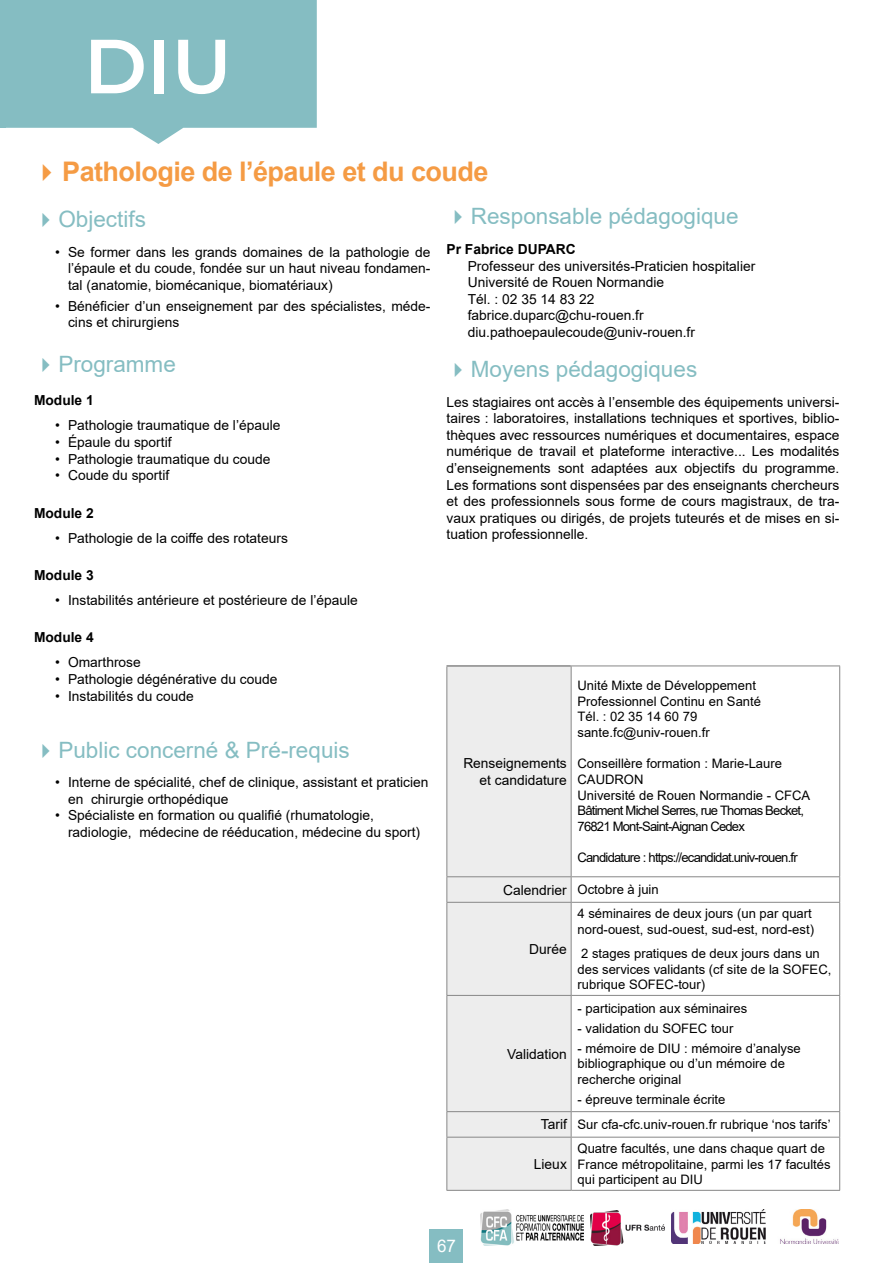
<style>
.page{position:relative;width:893px;height:1263px;background:#fff}
.page>*{position:absolute;margin:0;border:0;box-sizing:border-box;transform-origin:0 0}
.t1{font:600 76.5px "Montserrat";color:#fff}
.t2{font:700 27px "Arial";letter-spacing:-.02em;color:#f59b44}
.t3{font:22.5px "Arial";color:#85bdc2}
.t4{font:17.4px "Arial";color:#fff}
.t5{font:13.8px/16.5px "Arial";color:#000}
.t6{font:700 13.8px "Arial";color:#000}
.t7{font:13.05px/15.6px "Arial";color:#000}
.t8{font:13.05px "Arial";letter-spacing:-.06em;color:#000}
.s1{font-size:13.8px}
</style>
<div class="page">
<svg style="left:6px;top:0;width:311px;height:144px;background:#91c3c8"></svg>
<div style="left:430px;top:1229px;width:33px;height:34px;background:#85bdc2"></div>
<img style="left:671px;top:1209px;width:168px;height:34px">
<img style="left:590px;top:1210px;width:75px;height:36px">
<img style="left:481px;top:1209px;width:102px;height:37px">
<div style="left:447px;top:667px;width:124px;height:523px;background:#ededed"></div>
<svg style="left:572px;top:666px;width:267px;height:524px"></svg>
<hr style="left:446px;top:667px;width:1px;height:209px;background:#878787">
<svg style="left:446px;top:877px;width:1px;height:25px"></svg>
<hr style="left:571px;top:666px;width:1px;height:210px;background:#878787">
<hr style="left:839px;top:666px;width:1px;height:210px;background:#878787">
<svg style="left:571px;top:877px;width:1px;height:25px"></svg>
<svg style="left:839px;top:877px;width:1px;height:25px"></svg>
<hr style="left:446px;top:903px;width:1px;height:92px;background:#878787">
<hr style="left:571px;top:902px;width:269px;height:1px;background:#878787">
<hr style="left:571px;top:903px;width:1px;height:92px;background:#878787">
<hr style="left:839px;top:903px;width:1px;height:92px;background:#878787">
<hr style="left:446px;top:996px;width:1px;height:115px;background:#878787">
<hr style="left:571px;top:995px;width:269px;height:1px;background:#878787">
<hr style="left:571px;top:996px;width:1px;height:115px;background:#878787">
<hr style="left:839px;top:996px;width:1px;height:115px;background:#878787">
<hr style="left:571px;top:1111px;width:269px;height:1px;background:#878787">
<svg style="left:839px;top:1112px;width:1px;height:25px"></svg>
<svg style="left:446px;top:1112px;width:1px;height:25px"></svg>
<hr style="left:446px;top:1137px;width:1px;height:53px;background:#878787">
<svg style="left:571px;top:1112px;width:1px;height:25px"></svg>
<hr style="left:571px;top:1137px;width:269px;height:1px;background:#878787">
<hr style="left:571px;top:1137px;width:1px;height:53px;background:#878787">
<hr style="left:839px;top:1137px;width:1px;height:53px;background:#878787">
<hr style="left:446px;top:1137px;width:125px;height:1px;background:#878787">
<hr style="left:446px;top:1190px;width:125px;height:1px;background:#878787">
<hr style="left:571px;top:1190px;width:269px;height:1px;background:#878787">
<hr style="left:446px;top:665px;width:125px;height:2px;background:#878787">
<hr style="left:571px;top:665px;width:269px;height:1px;background:#878787">
<hr style="left:446px;top:876px;width:125px;height:1px;background:#878787">
<hr style="left:571px;top:876px;width:269px;height:1px;background:#878787">
<hr style="left:446px;top:902px;width:125px;height:1px;background:#878787">
<hr style="left:446px;top:995px;width:125px;height:1px;background:#878787">
<hr style="left:446px;top:1111px;width:125px;height:1px;background:#878787">
<div style="left:0;top:0;width:6px;height:128px;background:#85bdc2"></div>
<h1 class="t1" style="left:84px;top:12px;width:149px">DIU</h1>
<h2 class="t2" style="left:62px;top:153px;width:428px">Pathologie de l’épaule et du coude</h2>
<h3 class="t3" style="left:58px;top:204px;width:89px">Objectifs</h3>
<p class="t5" style="left:68px;top:243px;width:364px;text-align:justify;text-indent:-13px">• Se former dans les grands domaines de la pathologie de l’épaule et du coude, fondée sur un haut niveau fondamen&shy;tal (anatomie, biomécanique, biomatériaux)</p>
<p class="t5" style="left:68px;top:297px;width:364px;text-indent:-13px">• Bénéficier d’un enseignement par des spécialistes, méde&shy;cins et chirurgiens</p>
<h3 class="t3" style="left:58px;top:348px;width:119px">Programme</h3>
<p class="t6" style="left:34px;top:391px;width:61px">Module 1</p>
<p class="t5" style="left:55px;top:417px;width:227px">• Pathologie traumatique de l’épaule</p>
<p class="t5" style="left:55px;top:434px;width:118px">• Épaule du sportif</p>
<p class="t5" style="left:55px;top:450px;width:217px">• Pathologie traumatique du coude</p>
<p class="t5" style="left:55px;top:467px;width:116px">• Coude du sportif</p>
<p class="t6" style="left:34px;top:503px;width:61px">Module 2</p>
<p class="t5" style="left:55px;top:529px;width:234px">• Pathologie de la coiffe des rotateurs</p>
<p class="t6" style="left:34px;top:565px;width:61px">Module 3</p>
<p class="t5" style="left:55px;top:592px;width:304px">• Instabilités antérieure et postérieure de l’épaule</p>
<p class="t6" style="left:34px;top:628px;width:61px">Module 4</p>
<p class="t5" style="left:55px;top:654px;width:87px">• Omarthrose</p>
<p class="t5" style="left:55px;top:671px;width:224px">• Pathologie dégénérative du coude</p>
<p class="t5" style="left:55px;top:687px;width:140px">• Instabilités du coude</p>
<h3 class="t3" style="left:58px;top:734px;width:293px">Public concerné &amp; Pré-requis</h3>
<p class="t5" style="left:68px;top:774px;width:362px;text-indent:-13px">• Interne de spécialité, chef de clinique, assistant et praticien en chirurgie orthopédique</p>
<p class="t5" style="left:68px;top:807px;width:354px;text-indent:-13px">• Spécialiste en formation ou qualifié (rhumatologie, radiologie, médecine de rééducation, médecine du sport)</p>
<h3 class="t3" style="left:471px;top:201px;width:269px">Responsable pédagogique</h3>
<p class="t6" style="left:446px;top:240px;width:131px">Pr Fabrice DUPARC</p>
<p class="t5" style="left:468px;top:257px;width:289px">Professeur des universités-Praticien hospitalier Université de Rouen Normandie<br>Tél. : 02 35 14 83 22 fabrice.duparc@chu-rouen.fr diu.pathoepaulecoude@univ-rouen.fr</p>
<h3 class="t3" style="left:471px;top:354px;width:228px">Moyens pédagogiques</h3>
<p class="t5" style="left:446px;top:394px;width:394px;text-align:justify">Les stagiaires ont accès à l’ensemble des équipements universi&shy;taires : laboratoires, installations techniques et sportives, biblio&shy;thèques avec ressources numériques et documentaires, espace numérique de travail et plateforme interactive... Les modalités d’enseignements sont adaptées aux objectifs du programme.<br>Les formations sont dispensées par des enseignants chercheurs et des professionnels sous forme de cours magistraux, de tra&shy;vaux pratiques ou dirigés, de projets tuteurés et de mises en si&shy;tuation professionnelle.</p>
<p class="t7" style="left:577px;top:677px;width:185px">Unité Mixte de Développement<br>Professionnel Continu en Santé<br>Tél. : 02 35 14 60 79 sante.fc@univ-rouen.fr</p>
<p class="t7" style="left:577px;top:756px;width:234px">Conseillère formation : Marie-Laure<br>CAUDRON<br>Université de Rouen Normandie - CFCA<br>Bâtiment Michel Serres, rue Thomas Becket,<br>76821 Mont-Saint-Aignan Cedex</p>
<p class="t8" style="left:577px;top:849px;width:222px">Candidature : https://ecandidat.univ-rouen.fr</p>
<p class="t7" style="left:503px;top:882px;width:157px"><span class="s1">Calendrier</span> Octobre à juin</p>
<p class="t5" style="left:463px;top:755px;width:105px;text-align:right">Renseignements et candidature</p>
<p class="t5" style="left:529px;top:941px;width:39px">Durée</p>
<p class="t7" style="left:577px;top:905px;width:238px">4 séminaires de deux jours (un par quart nord-ouest, sud-ouest, sud-est, nord-est)</p>
<p class="t7" style="left:577px;top:945px;width:255px">2 stages pratiques de deux jours dans un des services validants (cf site de la SOFEC, rubrique SOFEC-tour)</p>
<p class="t7" style="left:577px;top:1000px;width:171px">- participation aux séminaires</p>
<p class="t7" style="left:577px;top:1020px;width:157px">- validation du SOFEC tour</p>
<p class="t7" style="left:577px;top:1040px;width:225px">- mémoire de DIU : mémoire d’analyse bibliographique ou d’un mémoire de recherche original</p>
<p class="t7" style="left:541px;top:1086px;width:291px;line-height:25.3px;text-indent:37px">- épreuve terminale écrite<br><span class="s1">Tarif</span> Sur cfa-cfc.univ-rouen.fr rubrique ‘nos tarifs’</p>
<p class="t5" style="left:534px;top:1155px;width:34px">Lieux</p>
<p class="t5" style="left:507px;top:1045px;width:61px">Validation</p>
<p class="t7" style="left:577px;top:1140px;width:255px">Quatre facultés, une dans chaque quart de<br>France métropolitaine, parmi les 17 facultés qui participent au DIU</p>
<p class="t4" style="left:437px;top:1234px;width:20px">67</p>
</div>
